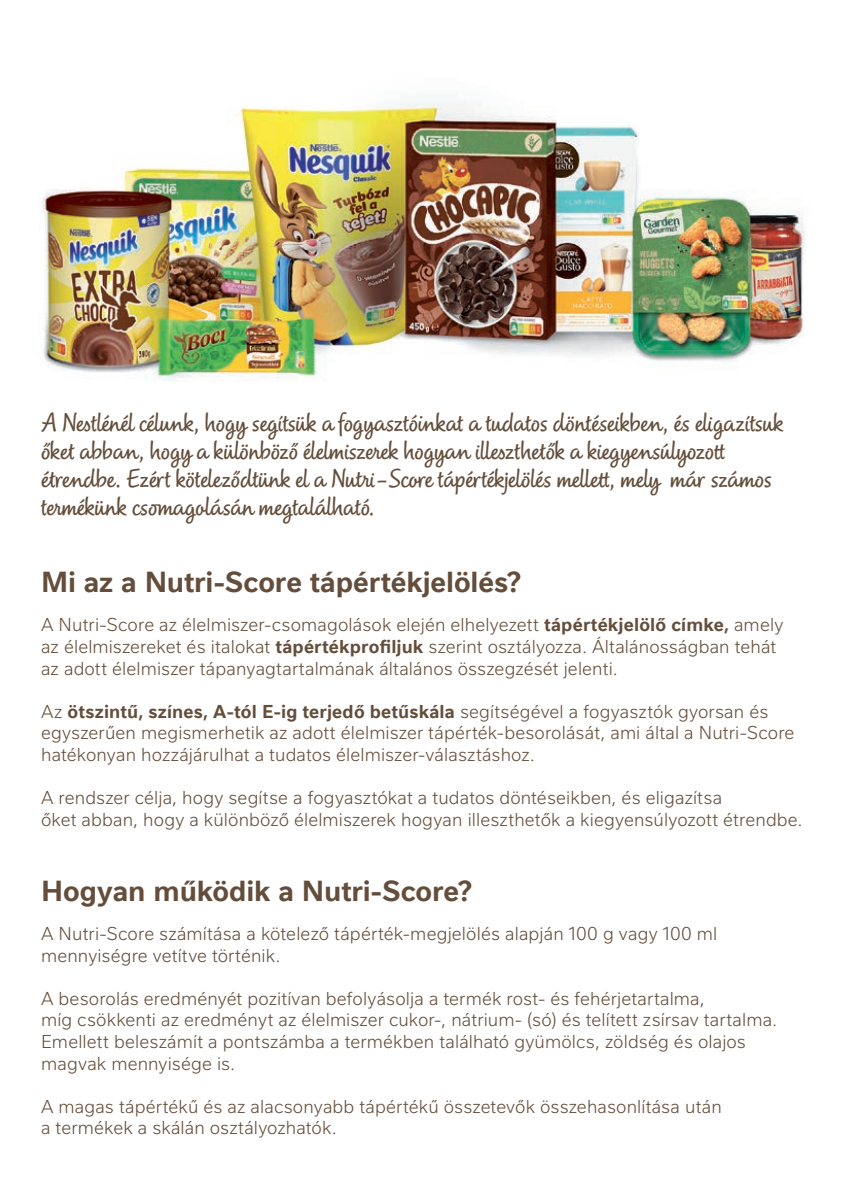
<style>
.page{position:relative;width:842px;height:1191px;background:#fff}
.page>*{position:absolute;margin:0;border:0;box-sizing:border-box;transform-origin:0 0}
.t1{font:28px/28px "Nestle Script";color:#644e3b}
.t2{font:700 28px "Nestle Text";letter-spacing:-.005em;color:#644e3b}
.t3{font:300 18px/21.6px "Nestle Text";letter-spacing:.01em;color:#644e3b}
.s1{font-weight:700}
</style>
<div class="page">
<img style="left:41px;top:102px;width:764px;height:279px">
<p class="t1" style="left:41px;top:408px;width:744px">A Nestlénél célunk, hogy segítsük a fogyasztóinkat a tudatos döntéseikben, és eligazítsuk őket abban, hogy a különböző élelmiszerek hogyan illeszthetők a kiegyensúlyozott étrendbe. Ezért köteleződtünk el a Nutri-Score tápértékjelölés mellett, mely már számos termékünk csomagolásán megtalálható.</p>
<h1 class="t2" style="left:41px;top:561px;width:482px">Mi az a Nutri-Score tápértékjelölés?</h1>
<p class="t3" style="left:41px;top:613px;width:744px">A Nutri-Score az élelmiszer-csomagolások elején elhelyezett <span class="s1">tápértékjelölő címke,</span> amely az élelmiszereket és italokat <span class="s1">tápértékprofiljuk</span> szerint osztályozza. Általánosságban tehát az adott élelmiszer tápanyagtartalmának általános összegzését jelenti.</p>
<p class="t3" style="left:41px;top:700px;width:755px">Az <span class="s1">ötszintű, színes, A-tól E-ig terjedő betűskála</span> segítségével a fogyasztók gyorsan és egyszerűen megismerhetik az adott élelmiszer tápérték-besorolását, ami által a Nutri-Score hatékonyan hozzájárulhat a tudatos élelmiszer-választáshoz.</p>
<p class="t3" style="left:41px;top:786px;width:763px">A rendszer célja, hogy segítse a fogyasztókat a tudatos döntéseikben, és eligazítsa<br>őket abban, hogy a különböző élelmiszerek hogyan illeszthetők a kiegyensúlyozott étrendbe.</p>
<h1 class="t2" style="left:41px;top:870px;width:433px">Hogyan működik a Nutri-Score?</h1>
<p class="t3" style="left:41px;top:921px;width:678px">A Nutri-Score számítása a kötelező tápérték-megjelölés alapján 100 g vagy 100 ml mennyiségre vetítve történik.</p>
<p class="t3" style="left:41px;top:986px;width:738px">A besorolás eredményét pozitívan befolyásolja a termék rost- és fehérjetartalma,<br>míg csökkenti az eredményt az élelmiszer cukor-, nátrium- (só) és telített zsírsav tartalma.<br>Emellett beleszámít a pontszámba a termékben található gyümölcs, zöldség és olajos magvak mennyisége is.</p>
<p class="t3" style="left:41px;top:1094px;width:682px">A magas tápértékű és az alacsonyabb tápértékű összetevők összehasonlítása után a termékek a skálán osztályozhatók.</p>
</div>
